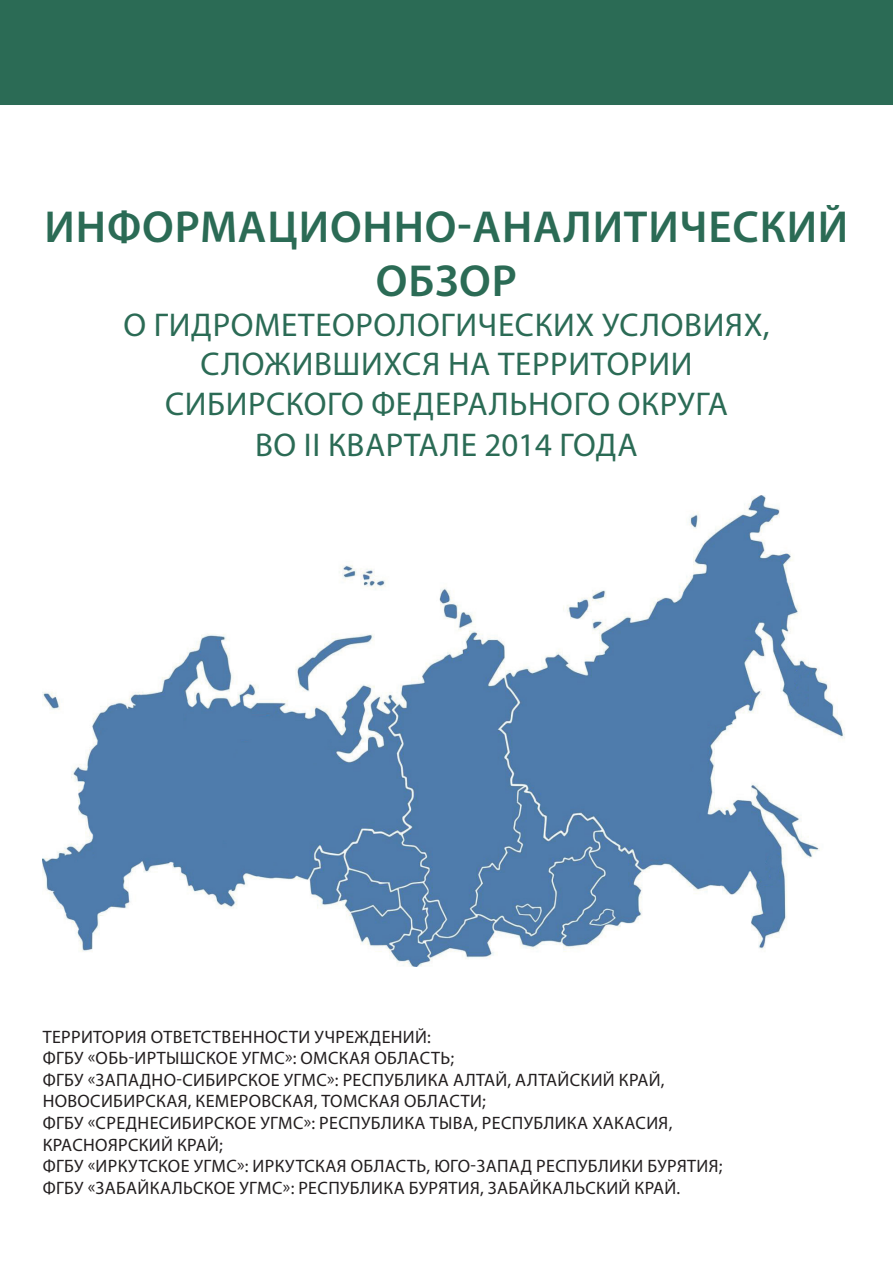
<style>
.page{position:relative;width:893px;height:1263px;background:#fff}
.page>*{position:absolute;margin:0;border:0;box-sizing:border-box;transform-origin:0 0}
.t1{font:600 45px/54px "Myriad Pro";letter-spacing:.02em;color:#2b6b55;text-align:center}
.t2{font:33px/40.2px "Myriad Pro";letter-spacing:.02em;color:#2b6b55;text-align:center}
.t3{font:18px/21.6px "Myriad Pro";letter-spacing:.02em;color:#231f20}
</style>
<div class="page">
<div style="left:0;top:0;width:893px;height:105px;background:#2b6b55"></div>
<img style="left:43px;top:495px;width:802px;height:472px">
<h1 class="t1" style="left:45px;top:199px;width:805px">ИНФОРМАЦИОННО-АНАЛИТИЧЕСКИЙ<br>ОБЗОР</h1>
<h2 class="t2" style="left:124px;top:304px;width:648px">О ГИДРОМЕТЕОРОЛОГИЧЕСКИХ УСЛОВИЯХ,<br>СЛОЖИВШИХСЯ НА ТЕРРИТОРИИ<br>СИБИРСКОГО ФЕДЕРАЛЬНОГО ОКРУГА<br>ВО II КВАРТАЛЕ 2014 ГОДА</h2>
<p class="t3" style="left:43px;top:1025px;width:681px">ТЕРРИТОРИЯ ОТВЕТСТВЕННОСТИ УЧРЕЖДЕНИЙ:<br>ФГБУ «ОБЬ-ИРТЫШСКОЕ УГМС»: ОМСКАЯ ОБЛАСТЬ;<br>ФГБУ «ЗАПАДНО-СИБИРСКОЕ УГМС»: РЕСПУБЛИКА АЛТАЙ, АЛТАЙСКИЙ КРАЙ, НОВОСИБИРСКАЯ, КЕМЕРОВСКАЯ, ТОМСКАЯ ОБЛАСТИ;<br>ФГБУ «СРЕДНЕСИБИРСКОЕ УГМС»: РЕСПУБЛИКА ТЫВА, РЕСПУБЛИКА ХАКАСИЯ, КРАСНОЯРСКИЙ КРАЙ;<br>ФГБУ «ИРКУТСКОЕ УГМС»: ИРКУТСКАЯ ОБЛАСТЬ, ЮГО-ЗАПАД РЕСПУБЛИКИ БУРЯТИЯ; ФГБУ «ЗАБАЙКАЛЬСКОЕ УГМС»: РЕСПУБЛИКА БУРЯТИЯ, ЗАБАЙКАЛЬСКИЙ КРАЙ.</p>
</div>
